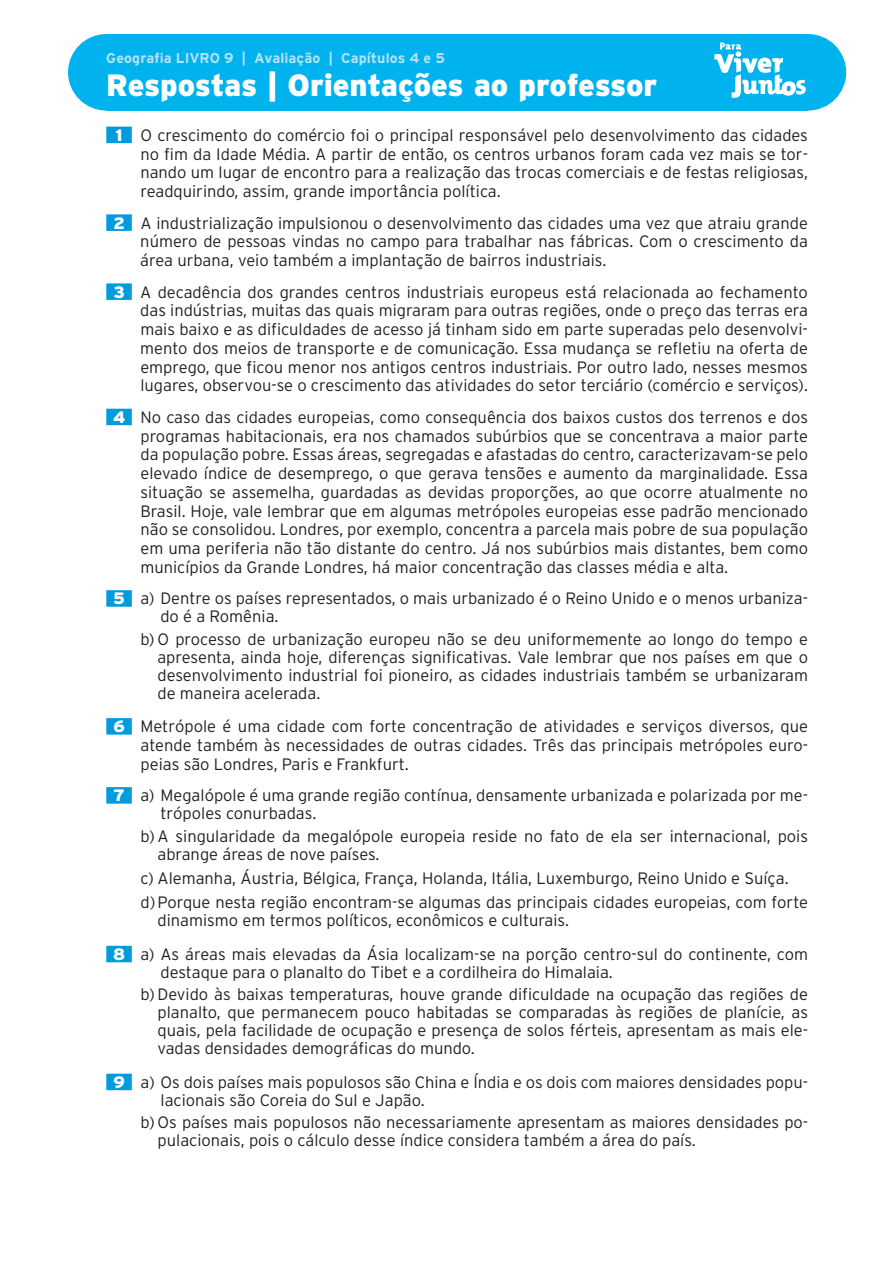
<style>
.page{position:relative;width:893px;height:1263px;background:#fff}
.page>*{position:absolute;margin:0;border:0;box-sizing:border-box;transform-origin:0 0}
.t1{font:900 30.75px "Interstate";letter-spacing:-.01em;color:#fff}
.t2{font:300 16.5px/18.8px "Interstate";color:#231f20}
.t3{font:700 14.25px "Interstate";letter-spacing:.005em;color:#b3e3f9}
.s1{font-weight:900;color:#fff}
</style>
<div class="page">
<div style="left:770px;top:34px;width:76px;height:77px;background:#00b3ef;border-radius:50%"></div>
<div style="left:68px;top:34px;width:77px;height:77px;background:#00b3ef;border-radius:50%"></div>
<div style="left:106px;top:34px;width:702px;height:77px;background:#00b3ef"></div>
<svg style="left:714px;top:43px;width:92px;height:55px"></svg>
<div style="left:106px;top:127px;width:26px;height:16px;background:#009bde"></div>
<div style="left:106px;top:214px;width:26px;height:17px;background:#009bde"></div>
<div style="left:106px;top:283px;width:26px;height:17px;background:#009bde"></div>
<div style="left:106px;top:409px;width:26px;height:16px;background:#009bde"></div>
<div style="left:106px;top:590px;width:26px;height:17px;background:#009bde"></div>
<div style="left:106px;top:718px;width:26px;height:17px;background:#009bde"></div>
<div style="left:106px;top:787px;width:26px;height:17px;background:#009bde"></div>
<div style="left:106px;top:946px;width:26px;height:16px;background:#009bde"></div>
<div style="left:106px;top:1074px;width:26px;height:16px;background:#009bde"></div>
<p class="t3" style="left:106px;top:50px;width:340px">Geografia LIVRO 9 | Avaliação | Capítulos 4 e 5</p>
<h1 class="t1" style="left:106px;top:67px;width:553px">Respostas | Orientações ao professor</h1>
<p class="t2" style="left:140px;top:126px;width:669px;text-align:justify;text-indent:-25px"><span class="s1">1</span> O crescimento do comércio foi o principal responsável pelo desenvolvimento das cidades no fim da Idade Média. A partir de então, os centros urbanos foram cada vez mais se tor&shy;nando um lugar de encontro para a realização das trocas comerciais e de festas religiosas, readquirindo, assim, grande importância política.</p>
<p class="t2" style="left:140px;top:213px;width:669px;text-align:justify;text-indent:-27px"><span class="s1">2</span> A industrialização impulsionou o desenvolvimento das cidades uma vez que atraiu grande número de pessoas vindas no campo para trabalhar nas fábricas. Com o crescimento da área urbana, veio também a implantação de bairros industriais.</p>
<p class="t2" style="left:140px;top:282px;width:669px;text-align:justify;text-indent:-27px"><span class="s1">3</span> A decadência dos grandes centros industriais europeus está relacionada ao fechamento das indústrias, muitas das quais migraram para outras regiões, onde o preço das terras era mais baixo e as dificuldades de acesso já tinham sido em parte superadas pelo desenvolvi&shy;mento dos meios de transporte e de comunicação. Essa mudança se refletiu na oferta de emprego, que ficou menor nos antigos centros industriais. Por outro lado, nesses mesmos lugares, observou-se o crescimento das atividades do setor terciário (comércio e serviços).</p>
<p class="t2" style="left:140px;top:407px;width:669px;text-align:justify;text-indent:-27px"><span class="s1">4</span> No caso das cidades europeias, como consequência dos baixos custos dos terrenos e dos programas habitacionais, era nos chamados subúrbios que se concentrava a maior parte da população pobre. Essas áreas, segregadas e afastadas do centro, caracterizavam-se pelo elevado índice de desemprego, o que gerava tensões e aumento da marginalidade. Essa situação se assemelha, guardadas as devidas proporções, ao que ocorre atualmente no Brasil. Hoje, vale lembrar que em algumas metrópoles europeias esse padrão mencionado não se consolidou. Londres, por exemplo, concentra a parcela mais pobre de sua população em uma periferia não tão distante do centro. Já nos subúrbios mais distantes, bem como municípios da Grande Londres, há maior concentração das classes média e alta.</p>
<p class="t2" style="left:160px;top:589px;width:649px;line-height:18px;text-indent:-47px"><span class="s1">5</span> a) Dentre os países representados, o mais urbanizado é o Reino Unido e o menos urbaniza&shy;do é a Romênia.</p>
<p class="t2" style="left:157px;top:630px;width:652px;line-height:18px;text-align:justify;text-indent:-17px">b) O processo de urbanização europeu não se deu uniformemente ao longo do tempo e apresenta, ainda hoje, diferenças significativas. Vale lembrar que nos países em que o desenvolvimento industrial foi pioneiro, as cidades industriais também se urbanizaram de maneira acelerada.</p>
<p class="t2" style="left:140px;top:717px;width:669px;text-align:justify;text-indent:-27px"><span class="s1">6</span> Metrópole é uma cidade com forte concentração de atividades e serviços diversos, que atende também às necessidades de outras cidades. Três das principais metrópoles euro&shy;peias são Londres, Paris e Frankfurt.</p>
<p class="t2" style="left:160px;top:786px;width:649px;line-height:18px;text-indent:-47px"><span class="s1">7</span> a) Megalópole é uma grande região contínua, densamente urbanizada e polarizada por me&shy;trópoles conurbadas.</p>
<p class="t2" style="left:157px;top:826px;width:652px;line-height:18px;text-indent:-17px">b) A singularidade da megalópole europeia reside no fato de ela ser internacional, pois abrange áreas de nove países.</p>
<p class="t2" style="left:140px;top:866px;width:669px;line-height:24.3px">c) Alemanha, Áustria, Bélgica, França, Holanda, Itália, Luxemburgo, Reino Unido e Suíça.<br>d) Porque nesta região encontram-se algumas das principais cidades europeias, com forte</p>
<p class="t2" style="left:113px;top:903px;width:696px;line-height:33.6px;text-indent:44px">dinamismo em termos políticos, econômicos e culturais.<br><span class="s1">8</span> a) As áreas mais elevadas da Ásia localizam-se na porção centro-sul do continente, com</p>
<p class="t2" style="left:140px;top:961px;width:669px;line-height:22.2px;text-indent:20px">destaque para o planalto do Tibet e a cordilheira do Himalaia.<br>b) Devido às baixas temperaturas, houve grande dificuldade na ocupação das regiões de</p>
<p class="t2" style="left:157px;top:1003px;width:652px;line-height:18px;text-align:justify">planalto, que permanecem pouco habitadas se comparadas às regiões de planície, as quais, pela facilidade de ocupação e presença de solos férteis, apresentam as mais ele&shy;vadas densidades demográficas do mundo.</p>
<p class="t2" style="left:161px;top:1073px;width:649px;line-height:18px;text-indent:-47px"><span class="s1">9</span> a) Os dois países mais populosos são China e Índia e os dois com maiores densidades popu&shy;lacionais são Coreia do Sul e Japão.</p>
<p class="t2" style="left:158px;top:1113px;width:652px;line-height:18px;text-indent:-17px">b) Os países mais populosos não necessariamente apresentam as maiores densidades po&shy;pulacionais, pois o cálculo desse índice considera também a área do país.</p>
</div>
